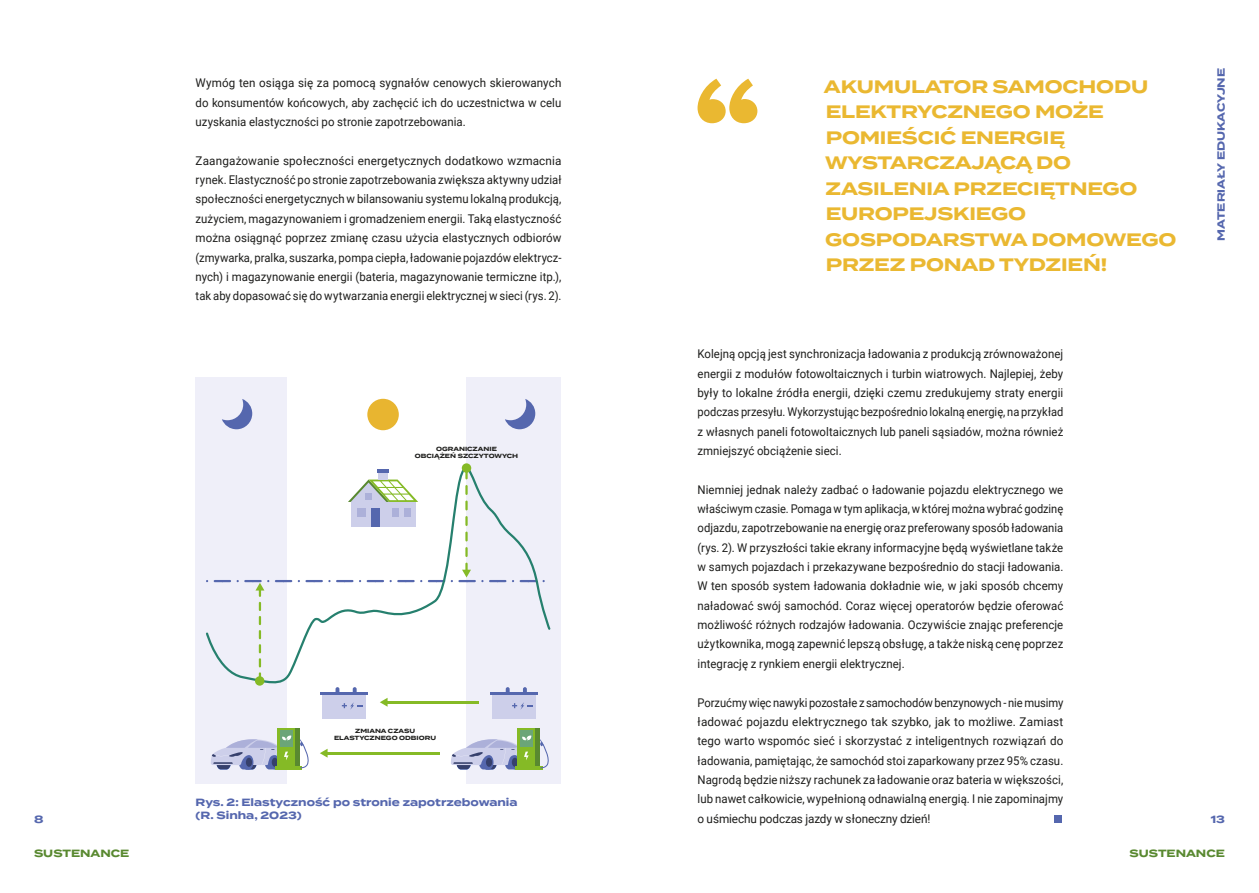
<style>
.page{position:relative;width:1259px;height:893px;background:#fff}
.page>*{position:absolute;margin:0;border:0;box-sizing:border-box;transform-origin:0 0}
.t1{font:700 18px/25.5px "Termina";letter-spacing:-.01em;color:#eab831}
.t2{font:12px/19.4px "Roboto";letter-spacing:.005em;color:#1d1d1b;text-align:justify;scale:.95 1}
.t3{font:12px/19.4px "Roboto";letter-spacing:.005em;color:#1d1d1b;text-align:justify}
.t4{font:12px/19.4px "Roboto";letter-spacing:.005em;color:#1d1d1b;text-align:justify;scale:.93 1}
.t5{font:700 10.5px/12.6px "Termina";color:#5567ae}
.t6{font:700 10.5px "Termina";color:#598930}
.t7{font:700 6px/7.2px "Termina";color:#1d1d1b;text-align:center}
</style>
<div class="page">
<div style="left:196px;top:378px;width:91px;height:406px;background:#efeff9"></div>
<div style="left:466px;top:378px;width:95px;height:406px;background:#efeff9"></div>
<div style="left:367px;top:399px;width:32px;height:31px;background:#e8b530;border-radius:50%"></div>
<svg style="left:505px;top:399px;width:30px;height:30px"></svg>
<svg style="left:222px;top:399px;width:30px;height:30px"></svg>
<svg style="left:320px;top:749px;width:7px;height:9px"></svg>
<hr style="left:326px;top:752px;width:114px;height:2px;background:#85ba26">
<svg style="left:380px;top:698px;width:7px;height:9px"></svg>
<hr style="left:386px;top:701px;width:92px;height:2px;background:#85ba26">
<div style="left:278px;top:728px;width:19px;height:41px;background:#85ba26"></div>
<hr style="left:295px;top:728px;width:4px;height:41px;background:#598930">
<svg style="left:211px;top:730px;width:98px;height:39px"></svg>
<div style="left:518px;top:728px;width:19px;height:41px;background:#85ba26"></div>
<hr style="left:535px;top:728px;width:4px;height:41px;background:#598930">
<svg style="left:451px;top:730px;width:98px;height:39px"></svg>
<div style="left:337px;top:695px;width:29px;height:23px;background:#cdcfea"></div>
<hr style="left:320px;top:692px;width:48px;height:3px;background:#5567ae">
<svg style="left:335px;top:687px;width:4px;height:5px"></svg>
<svg style="left:353px;top:687px;width:4px;height:5px"></svg>
<div style="left:322px;top:695px;width:15px;height:23px;background:#cdcfea"></div>
<svg style="left:342px;top:702px;width:20px;height:8px"></svg>
<div style="left:508px;top:695px;width:28px;height:23px;background:#cdcfea"></div>
<hr style="left:490px;top:692px;width:48px;height:3px;background:#5567ae">
<svg style="left:506px;top:687px;width:3px;height:5px"></svg>
<svg style="left:523px;top:687px;width:4px;height:5px"></svg>
<div style="left:492px;top:695px;width:15px;height:23px;background:#cdcfea"></div>
<svg style="left:512px;top:702px;width:20px;height:8px"></svg>
<div style="left:462px;top:463px;width:9px;height:10px;background:#85ba26;border-radius:50%"></div>
<div style="left:255px;top:676px;width:9px;height:10px;background:#85ba26;border-radius:50%"></div>
<svg style="left:207px;top:471px;width:344px;height:209px"></svg>
<div style="left:1054px;top:815px;width:7px;height:8px;background:#5567ae"></div>
<svg style="left:697px;top:79px;width:60px;height:44px"></svg>
<p class="t3" style="left:196px;top:73px;width:367px">Wymóg ten osiąga się za pomocą sygnałów cenowych skierowanych do konsumentów końcowych, aby zachęcić ich do uczestnictwa w celu uzyskania elastyczności po stronie zapotrzebowania.</p>
<p class="t3" style="left:196px;top:150px;width:367px">Zaangażowanie społeczności energetycznych dodatkowo wzmacnia rynek. Elastyczność po stronie zapotrzebowania zwiększa aktywny udział społeczności energetycznych w bilansowaniu systemu lokalną produkcją, zużyciem, magazynowaniem i gromadzeniem energii. Taką elastyczność można osiągnąć poprzez zmianę czasu użycia elastycznych odbiorów (zmywarka, pralka, suszarka, pompa ciepła, ładowanie pojazdów elektrycz&shy;nych) i magazynowanie energii (bateria, magazynowanie termiczne itp.), tak aby dopasować się do wytwarzania energii elektrycznej w sieci (rys. 2).</p>
<p class="t7" style="left:415px;top:445px;width:105px">OGRANICZANIE<br>OBCIĄŻEŃ SZCZYTOWYCH</p>
<p class="t5" style="left:34px;top:813px;width:11px">8</p>
<p class="t6" style="left:34px;top:845px;width:97px">SUSTENANCE</p>
<p class="t7" style="left:334px;top:727px;width:104px">ZMIANA CZASU<br>ELASTYCZNEGO ODBIORU</p>
<p class="t5" style="left:196px;top:796px;width:323px">Rys. 2: Elastyczność po stronie zapotrzebowania (R. Sinha, 2023)</p>
<p class="t1" style="left:824px;top:74px;width:354px">AKUMULATOR SAMOCHODU<br>ELEKTRYCZNEGO MOŻE<br>POMIEŚCIĆ ENERGIĘ<br>WYSTARCZAJĄCĄ DO<br>ZASILENIA PRZECIĘTNEGO<br>EUROPEJSKIEGO<br>GOSPODARSTWA DOMOWEGO<br>PRZEZ PONAD TYDZIEŃ!</p>
<p class="t2" style="left:697px;top:344px;width:386px">Kolejną opcją jest synchronizacja ładowania z produkcją zrównoważonej energii z modułów fotowoltaicznych i turbin wiatrowych. Najlepiej, żeby były to lokalne źródła energii, dzięki czemu zredukujemy straty energii podczas przesyłu. Wykorzystując bezpośrednio lokalną energię, na przykład z własnych paneli fotowoltaicznych lub paneli sąsiadów, można również zmniejszyć obciążenie sieci.</p>
<p class="t2" style="left:697px;top:479px;width:386px">Niemniej jednak należy zadbać o ładowanie pojazdu elektrycznego we właściwym czasie. Pomaga w tym aplikacja, w której można wybrać godzinę odjazdu, zapotrzebowanie na energię oraz preferowany sposób ładowania (rys. 2). W przyszłości takie ekrany informacyjne będą wyświetlane także w samych pojazdach i przekazywane bezpośrednio do stacji ładowania.<br>W ten sposób system ładowania dokładnie wie, w jaki sposób chcemy naładować swój samochód. Coraz więcej operatorów będzie oferować możliwość różnych rodzajów ładowania. Oczywiście znając preferencje użytkownika, mogą zapewnić lepszą obsługę, a także niską cenę poprzez integrację z rynkiem energii elektrycznej.</p>
<p class="t4" style="left:697px;top:692px;width:395px">Porzućmy więc nawyki pozostałe z samochodów benzynowych - nie musimy ładować pojazdu elektrycznego tak szybko, jak to możliwe. Zamiast tego warto wspomóc sieć i skorzystać z inteligentnych rozwiązań do ładowania, pamiętając, że samochód stoi zaparkowany przez 95% czasu.<br>Nagrodą będzie niższy rachunek za ładowanie oraz bateria w większości, lub nawet całkowicie, wypełnioną odnawialną energią. I nie zapominajmy o uśmiechu podczas jazdy w słoneczny dzień!</p>
<p class="t5" style="left:1215px;top:241px;width:174px;rotate:-90deg">MATERIAŁY EDUKACYJNE</p>
<p class="t5" style="left:1210px;top:813px;width:16px">13</p>
<p class="t6" style="left:1129px;top:845px;width:97px">SUSTENANCE</p>
</div>
